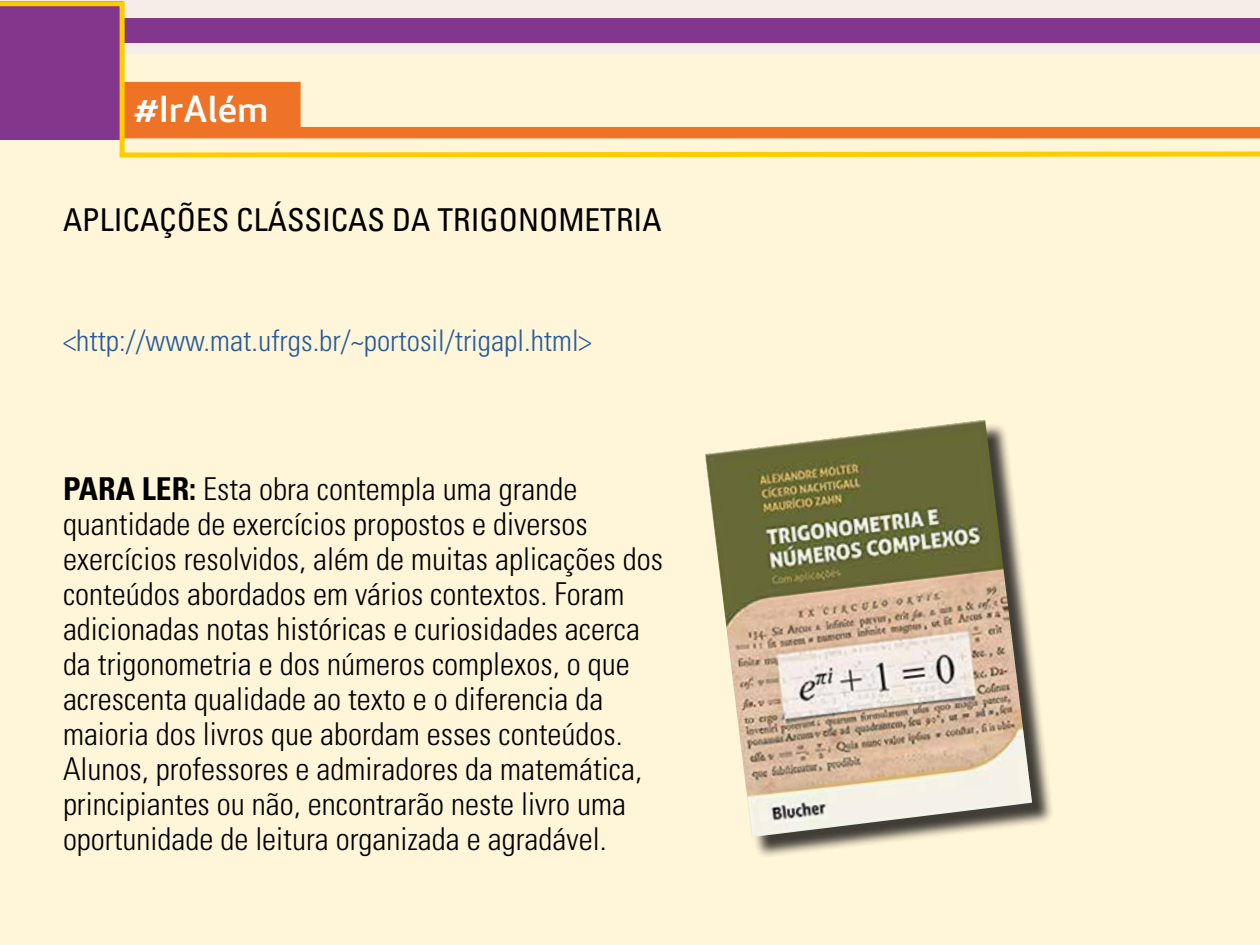
<style>
.page{position:relative;width:1260px;height:945px;background:#fff}
.page>*{position:absolute;margin:0;border:0;box-sizing:border-box;transform-origin:0 0}
.t1{font:500 35px "Apex New";color:#fff;scale:1.1 1}
.t2{font:300 condensed 31.5px/35px "Univers LT Std";color:#000}
.t3{font:condensed 31.5px "Univers LT Std";color:#000}
.t4{font:300 condensed 29.75px "Univers LT Std";color:#275b9b}
.s1{font-weight:700}
</style>
<div class="page">
<div style="left:0;top:54px;width:1260px;height:891px;background:#fff5d8"></div>
<svg style="left:0;top:0;width:1260px;height:158px"></svg>
<div style="left:707px;top:423px;width:347px;height:436px;background:#000;opacity:.75"></div>
<img style="left:705px;top:420px;width:327px;height:417px">
<p class="t1" style="left:134px;top:86px;width:123px">#IrAlém</p>
<p class="t3" style="left:63px;top:200px;width:600px">APLICAÇÕES CLÁSSICAS DA TRIGONOMETRIA</p>
<p class="t4" style="left:63px;top:323px;width:530px">&lt;http://www.mat.ufrgs.br/~portosil/trigapl.html&gt;</p>
<p class="t2" style="left:63px;top:472px;width:601px"><span class="s1">PARA LER:</span> Esta obra contempla uma grande quantidade de exercícios propostos e diversos exercícios resolvidos, além de muitas aplicações dos conteúdos abordados em vários contextos. Foram adicionadas notas históricas e curiosidades acerca da trigonometria e dos números complexos, o que acrescenta qualidade ao texto e o diferencia da maioria dos livros que abordam esses conteúdos.<br>Alunos, professores e admiradores da matemática, principiantes ou não, encontrarão neste livro uma oportunidade de leitura organizada e agradável.</p>
</div>
